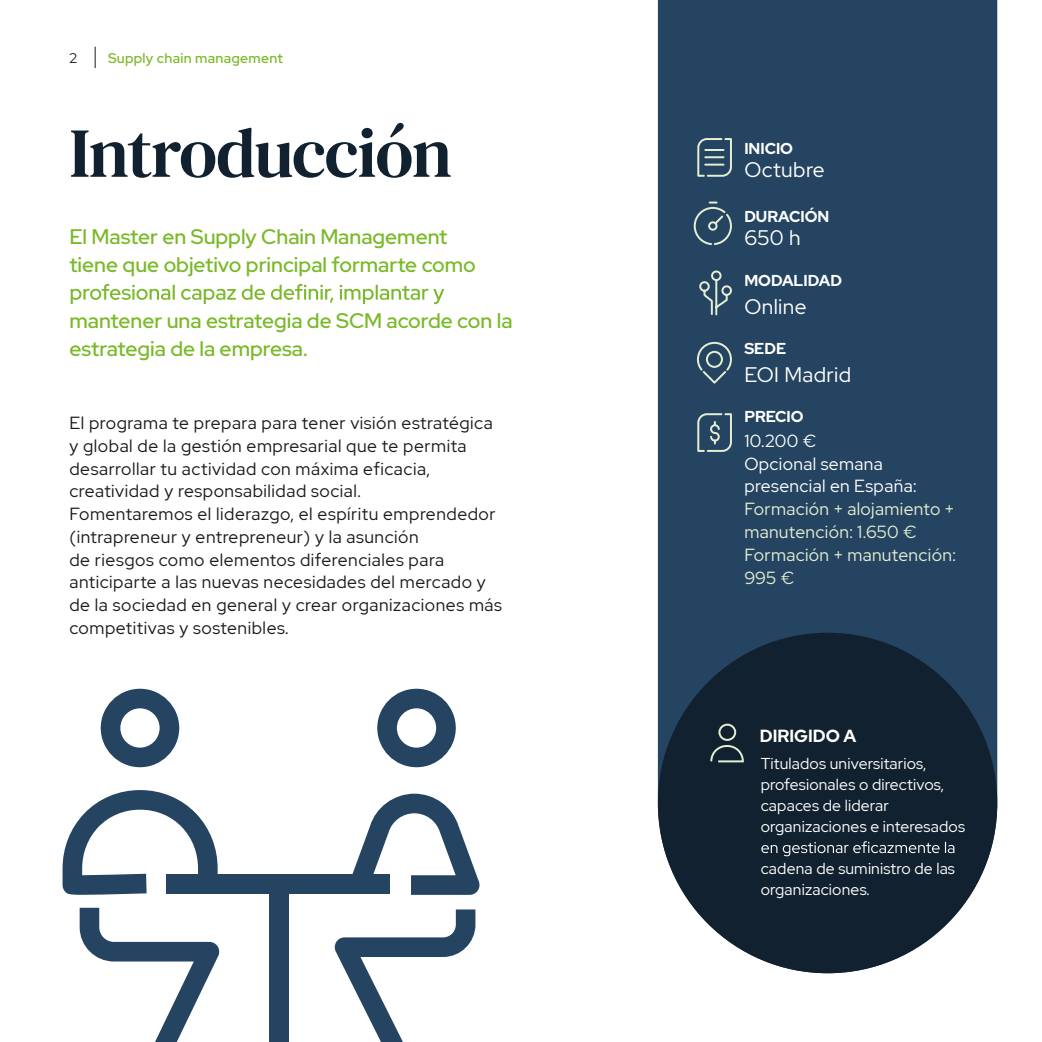
<style>
.page{position:relative;width:1042px;height:1042px;background:#fff}
.page>*{position:absolute;margin:0;border:0;box-sizing:border-box;transform-origin:0 0}
.t1{font:70px "DM Serif Text";letter-spacing:-.02em;color:#11212f}
.t2{font:500 21px/28px "Red Hat Display";color:#7ab929}
.t3{font:21px "Red Hat Display";letter-spacing:.02em;color:#fff}
.t4{font:17.5px/22.8px "Red Hat Display";letter-spacing:.03em;color:#1a1a1a}
.t5{font:17.5px/22.8px "Red Hat Display";letter-spacing:.02em;color:#e4eed2}
.t6{font:17.5px/22.8px "Red Hat Display";letter-spacing:.02em;color:#fff}
.t7{font:700 17.5px "Red Hat Display";color:#fff}
.t8{font:15.75px/21px "Red Hat Display";letter-spacing:.01em;color:#fff}
.t9{font:700 15.75px "Red Hat Display";color:#fff}
.t10{font:500 14px "Red Hat Display";letter-spacing:.02em;color:#7ab929}
.t11{font:14px "Red Hat Display";color:#1a1a1a}
</style>
<div class="page">
<svg style="left:95px;top:47px;width:1px;height:21px"></svg>
<div style="left:658px;top:0;width:339px;height:973px;background:#254461"></div>
<div style="left:658px;top:633px;width:339px;height:340px;background:#11212f;border-radius:50%"></div>
<svg style="left:696px;top:137px;width:37px;height:41px;background:#536d7c"></svg>
<svg style="left:693px;top:201px;width:40px;height:45px;background:#446073"></svg>
<svg style="left:696px;top:341px;width:37px;height:44px;background:#486376"></svg>
<svg style="left:696px;top:412px;width:37px;height:41px;background:#4f6979"></svg>
<svg style="left:698px;top:269px;width:35px;height:47px;background:#496476"></svg>
<svg style="left:71px;top:284px;width:373px;height:20px"></svg>
<svg style="left:761px;top:841px;width:193px;height:15px"></svg>
<svg style="left:710px;top:723px;width:34px;height:40px"></svg>
<svg style="left:63px;top:790px;width:155px;height:105px"></svg>
<svg style="left:351px;top:793px;width:129px;height:102px"></svg>
<svg style="left:101px;top:689px;width:78px;height:78px"></svg>
<svg style="left:377px;top:689px;width:79px;height:78px"></svg>
<div style="left:167px;top:874px;width:223px;height:19px;background:#254461"></div>
<svg style="left:80px;top:908px;width:140px;height:134px"></svg>
<div style="left:269px;top:883px;width:19px;height:159px;background:#254461"></div>
<svg style="left:334px;top:909px;width:141px;height:133px"></svg>
<p class="t11" style="left:69px;top:49px;width:9px">2</p>
<p class="t10" style="left:108px;top:49px;width:176px">Supply chain management</p>
<h1 class="t1" style="left:69px;top:112px;width:384px">Introducción</h1>
<p class="t2" style="left:69px;top:222px;width:408px">El Master en Supply Chain Management tiene que objetivo principal formarte como</p>
<p class="t2" style="left:69px;top:306px;width:444px">mantener una estrategia de SCM acorde con la estrategia de la empresa.</p>
<p class="t4" style="left:69px;top:411px;width:434px">El programa te prepara para tener visión estratégica y global de la gestión empresarial que te permita desarrollar tu actividad con máxima eficacia, creatividad y responsabilidad social.<br>Fomentaremos el liderazgo, el espíritu emprendedor (intrapreneur y entrepreneur) y la asunción<br>de riesgos como elementos diferenciales para anticiparte a las nuevas necesidades del mercado y de la sociedad en general y crear organizaciones más competitivas y sostenibles.</p>
<p class="t9" style="left:744px;top:138px;width:50px">INICIO</p>
<p class="t3" style="left:744px;top:156px;width:82px">Octubre</p>
<p class="t9" style="left:744px;top:206px;width:87px">DURACIÓN</p>
<p class="t3" style="left:744px;top:224px;width:58px">650 h</p>
<p class="t9" style="left:744px;top:270px;width:99px">MODALIDAD</p>
<p class="t3" style="left:744px;top:293px;width:64px">Online</p>
<p class="t9" style="left:744px;top:338px;width:43px">SEDE</p>
<p class="t3" style="left:744px;top:361px;width:108px">EOI Madrid</p>
<p class="t9" style="left:744px;top:406px;width:61px">PRECIO</p>
<p class="t6" style="left:744px;top:429px;width:174px">10.200 €<br>Opcional semana presencial en España:</p>
<p class="t5" style="left:744px;top:497px;width:213px">Formación + alojamiento + manutención: 1.650 €<br>Formación + manutención:<br>995 €</p>
<p class="t7" style="left:760px;top:724px;width:98px">DIRIGIDO A</p>
<p class="t8" style="left:761px;top:752px;width:206px">Titulados universitarios, profesionales o directivos, capaces de liderar organizaciones e interesados</p>
<p class="t8" style="left:761px;top:857px;width:196px">cadena de suministro de las organizaciones.</p>
</div>
